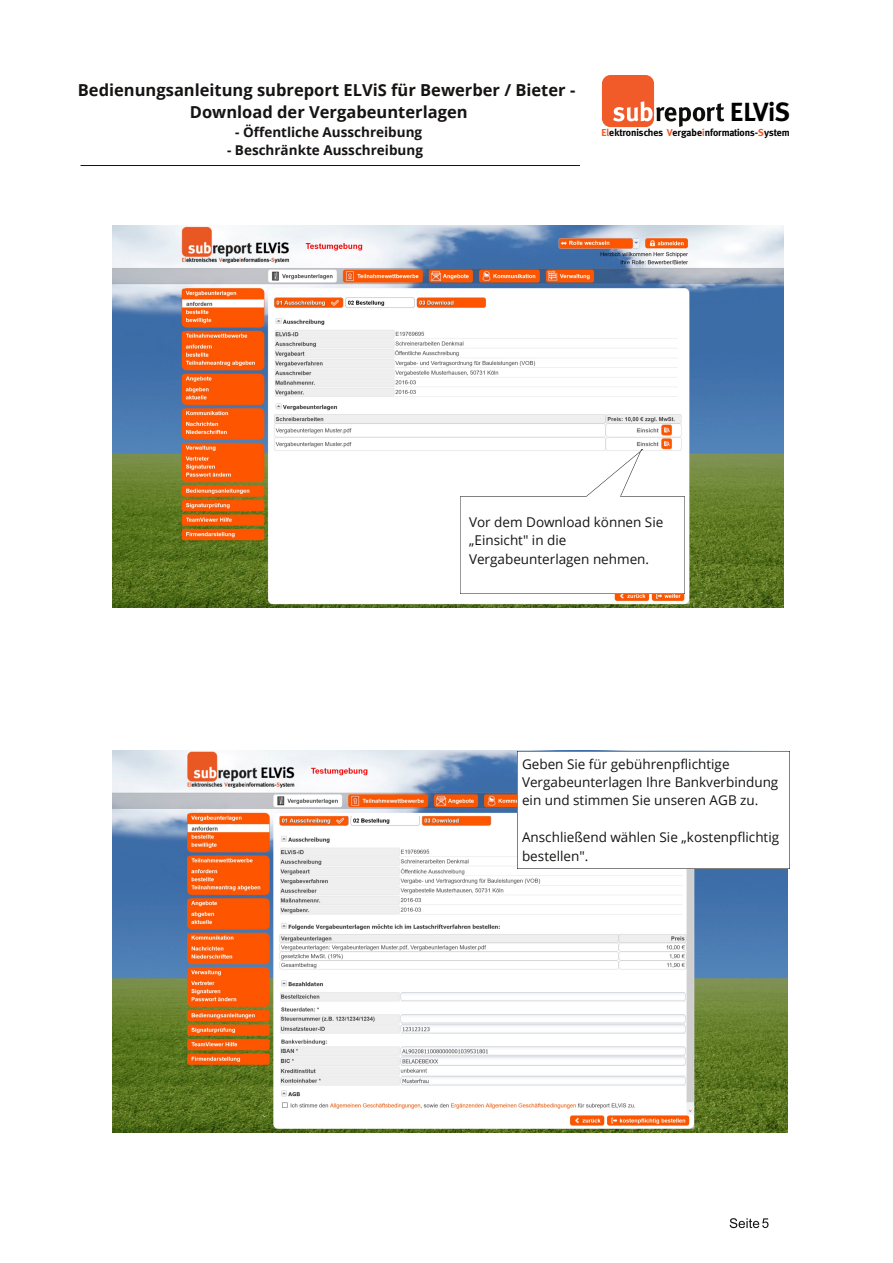
<style>
.page{position:relative;width:893px;height:1263px;background:#fff}
.page>*{position:absolute;margin:0;border:0;box-sizing:border-box;transform-origin:0 0}
.t1{font:700 26.25px "Meta";color:#000}
.t2{font:700 16.5px/22.5px "Open Sans";color:#161413;text-align:center}
.t3{font:13.5px/18.5px "Open Sans";color:#161413}
.t4{font:700 13.5px "Open Sans";color:#161413}
.t5{font:700 10.05px "Meta";color:#000}
.s1{color:#f15a29}
</style>
<div class="page">
<div style="left:602px;top:75px;width:52px;height:52px;background:#f15a29;border-radius:9px"></div>
<svg style="left:613px;top:101px;width:111px;height:26px"></svg>
<hr style="left:81px;top:165px;width:499px;height:1px;background:#161413">
<img style="left:112px;top:225px;width:671px;height:383px">
<img style="left:112px;top:750px;width:675px;height:382px">
<svg style="left:730px;top:1218px;width:39px;height:10px"></svg>
<img style="left:460px;top:449px;width:224px;height:144px">
<img style="left:518px;top:751px;width:271px;height:118px">
<p class="t2" style="left:78px;top:78px;width:499px">Bedienungsanleitung subreport ELViS für Bewerber / Bieter -<br>Download der Vergabeunterlagen</p>
<p class="t4" style="left:235px;top:122px;width:188px">- Öffentliche Ausschreibung</p>
<p class="t4" style="left:227px;top:141px;width:197px">- Beschränkte Ausschreibung</p>
<h1 class="t1" style="left:730px;top:101px;width:61px">ELViS</h1>
<p class="t5" style="left:602px;top:129px;width:190px"><span class="s1">El</span>ektronisches <span class="s1">V</span>ergabe nformations-<span class="s1">S</span>ystem</p>
<p class="t3" style="left:469px;top:513px;width:196px">Vor dem Download können Sie „Einsicht" in die<br>Vergabeunterlagen nehmen.</p>
<p class="t3" style="left:522px;top:754px;width:258px">Geben Sie für gebührenpflichtige<br>Vergabeunterlagen Ihre Bankverbindung ein und stimmen Sie unseren AGB zu.</p>
<p class="t3" style="left:522px;top:828px;width:259px">Anschließend wählen Sie „kostenpflichtig bestellen".</p>
</div>
